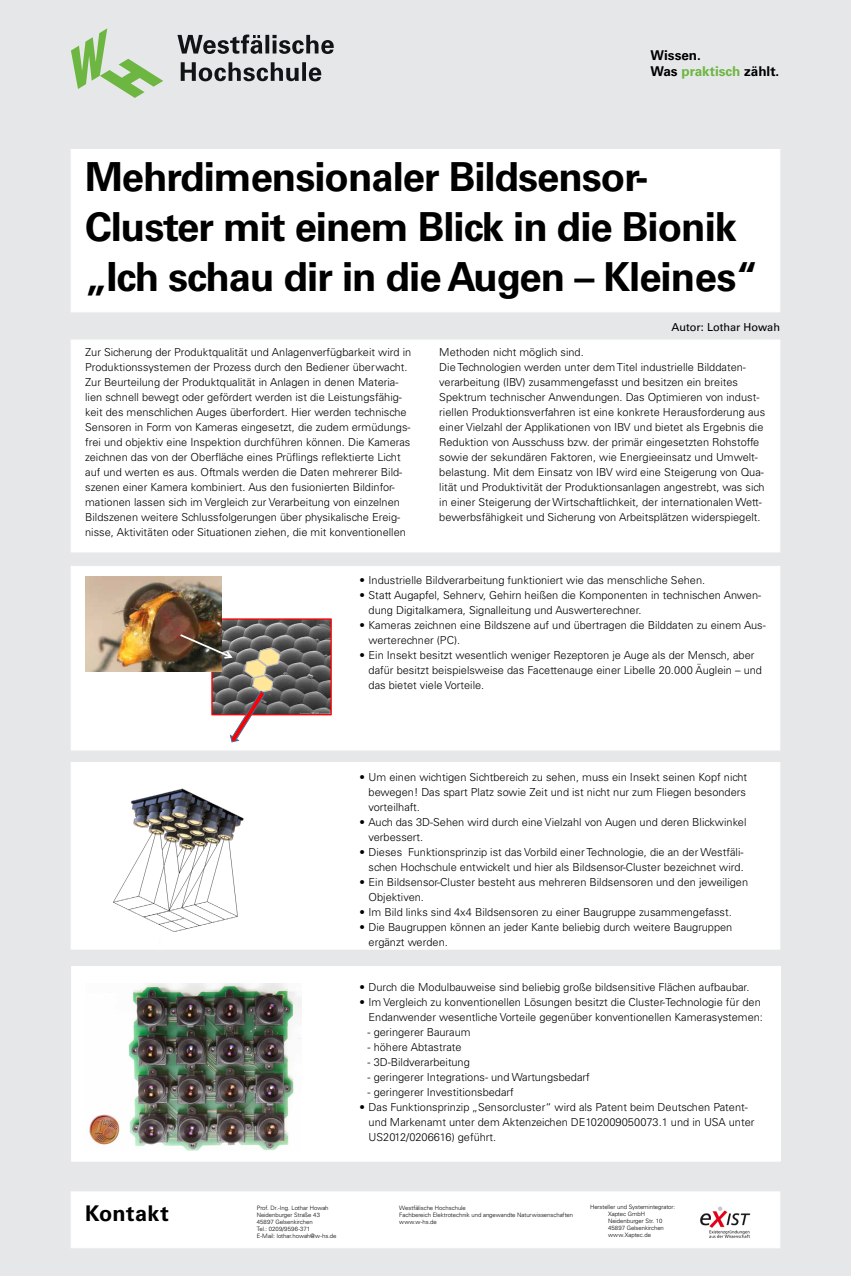
<style>
.page{position:relative;width:851px;height:1276px;background:#fff}
.page>*{position:absolute;margin:0;border:0;box-sizing:border-box;transform-origin:0 0}
.t1{font:700 40px/50px "Univers LT Std";letter-spacing:-.025em;color:#000}
.t2{font:700 21.65px "Univers LT Std";letter-spacing:.015em;color:#000}
.t3{font:700 13.5px/16.2px "Univers LT Std";color:#000}
.t4{font:300 11px/15px "Univers LT Std";color:#000}
.t5{font:11px "Univers LT Std";color:#000}
.t6{font:300 6px/7px "Univers LT Std";letter-spacing:-.01em;color:#000}
.s1{color:#6cb641}
</style>
<div class="page">
<div style="left:0;top:0;width:850px;height:1276px;background:#e6e7e8"></div>
<svg style="left:181px;top:62px;width:140px;height:19px"></svg>
<svg style="left:177px;top:35px;width:157px;height:19px"></svg>
<svg style="left:71px;top:28px;width:92px;height:70px"></svg>
<div style="left:71px;top:1191px;width:709px;height:57px;background:#fff"></div>
<div style="left:71px;top:149px;width:709px;height:163px;background:#fff"></div>
<div style="left:71px;top:340px;width:709px;height:212px;background:#fff"></div>
<div style="left:71px;top:566px;width:709px;height:184px;background:#fff"></div>
<div style="left:71px;top:762px;width:709px;height:187px;background:#fff"></div>
<div style="left:71px;top:966px;width:709px;height:195px;background:#fff"></div>
<img style="left:221px;top:620px;width:109px;height:93px">
<div style="left:211px;top:618px;width:121px;height:97px;border:1px solid #f00"></div>
<img style="left:85px;top:576px;width:136px;height:95px">
<svg style="left:178px;top:633px;width:102px;height:109px"></svg>
<img style="left:89px;top:983px;width:213px;height:168px">
<img style="left:113px;top:788px;width:131px;height:144px">
<img style="left:700px;top:1206px;width:51px;height:32px">
<p class="t3" style="left:650px;top:47px;width:130px">Wissen.<br>Was <span class="s1">praktisch</span> zählt.</p>
<h1 class="t1" style="left:85px;top:152px;width:674px">Mehrdimensionaler Bildsensor-<br>Cluster mit einem Blick in die Bionik „Ich schau dir in die Augen – Kleines“</h1>
<p class="t5" style="left:671px;top:320px;width:110px">Autor: Lothar Howah</p>
<p class="t4" style="left:85px;top:345px;width:327px">Zur Sicherung der Produktqualität und Anlagenverfügbarkeit wird in Produktionssystemen der Prozess durch den Bediener überwacht.<br>Zur Beurteilung der Produktqualität in Anlagen in denen Materia&shy;lien schnell bewegt oder gefördert werden ist die Leistungsfähig&shy;keit des menschlichen Auges überfordert. Hier werden technische Sensoren in Form von Kameras eingesetzt, die zudem ermüdungs&shy;frei und objektiv eine Inspektion durchführen können. Die Kameras zeichnen das von der Oberfläche eines Prüflings reflektierte Licht auf und werten es aus. Oftmals werden die Daten mehrerer Bild&shy;szenen einer Kamera kombiniert. Aus den fusionierten Bildinfor&shy;mationen lassen sich im Vergleich zur Verarbeitung von einzelnen Bildszenen weitere Schlussfolgerungen über physikalische Ereig&shy;nisse, Aktivitäten oder Situationen ziehen, die mit konventionellen</p>
<p class="t4" style="left:439px;top:345px;width:327px">Methoden nicht möglich sind.<br>Die Technologien werden unter dem Titel industrielle Bilddaten&shy;verarbeitung (IBV) zusammengefasst und besitzen ein breites Spektrum technischer Anwendungen. Das Optimieren von indust&shy;riellen Produktionsverfahren ist eine konkrete Herausforderung aus einer Vielzahl der Applikationen von IBV und bietet als Ergebnis die Reduktion von Ausschuss bzw. der primär eingesetzten Rohstoffe sowie der sekundären Faktoren, wie Energieeinsatz und Umwelt&shy;belastung. Mit dem Einsatz von IBV wird eine Steigerung von Qua&shy;lität und Produktivität der Produktionsanlagen angestrebt, was sich in einer Steigerung der Wirtschaftlichkeit, der internationalen Wett&shy;bewerbsfähigkeit und Sicherung von Arbeitsplätzen widerspiegelt.</p>
<p class="t4" style="left:359px;top:573px;width:347px">• Industrielle Bildverarbeitung funktioniert wie das menschliche Sehen.</p>
<p class="t4" style="left:368px;top:588px;width:394px;text-indent:-9px">• Statt Augapfel, Sehnerv, Gehirn heißen die Komponenten in technischen Anwen&shy;dung Digitalkamera, Signalleitung und Auswerterechner.</p>
<p class="t4" style="left:368px;top:618px;width:399px;text-indent:-9px">• Kameras zeichnen eine Bildszene auf und übertragen die Bilddaten zu einem Aus&shy;werterechner (PC).</p>
<p class="t4" style="left:368px;top:648px;width:395px;text-indent:-9px">• Ein Insekt besitzt wesentlich weniger Rezeptoren je Auge als der Mensch, aber dafür besitzt beispielsweise das Facettenauge einer Libelle 20.000 Äuglein – und das bietet viele Vorteile.</p>
<p class="t4" style="left:368px;top:769px;width:380px;text-align:justify;text-indent:-9px">• Um einen wichtigen Sichtbereich zu sehen, muss ein Insekt seinen Kopf nicht bewegen! Das spart Platz sowie Zeit und ist nicht nur zum Fliegen besonders vorteilhaft.</p>
<p class="t4" style="left:368px;top:814px;width:379px;text-indent:-9px">• Auch das 3D-Sehen wird durch eine Vielzahl von Augen und deren Blickwinkel verbessert.</p>
<p class="t4" style="left:359px;top:844px;width:385px;text-align:right">• Dieses Funktionsprinzip ist das Vorbild einer Technologie, die an der Westfäli&shy;schen Hochschule entwickelt und hier als Bildsensor-Cluster bezeichnet wird.</p>
<p class="t4" style="left:368px;top:874px;width:381px;text-indent:-9px">• Ein Bildsensor-Cluster besteht aus mehreren Bildsensoren und den jeweiligen<br>Objektiven.</p>
<p class="t4" style="left:359px;top:904px;width:374px">• Im Bild links sind 4x4 Bildsensoren zu einer Baugruppe zusammengefasst.</p>
<p class="t4" style="left:368px;top:919px;width:365px;text-indent:-9px">• Die Baugruppen können an jeder Kante beliebig durch weitere Baugruppen ergänzt werden.</p>
<h2 class="t2" style="left:85px;top:1200px;width:85px">Kontakt</h2>
<p class="t4" style="left:359px;top:979px;width:391px">• Durch die Modulbauweise sind beliebig große bildsensitive Flächen aufbaubar.</p>
<p class="t4" style="left:359px;top:994px;width:405px;text-align:right">• Im Vergleich zu konventionellen Lösungen besitzt die Cluster-Technologie für den<br>Endanwender wesentliche Vorteile gegenüber konventionellen Kamerasystemen:</p>
<p class="t4" style="left:367px;top:1024px;width:105px">- geringerer Bauraum</p>
<p class="t4" style="left:367px;top:1039px;width:96px">- höhere Abtastrate</p>
<p class="t4" style="left:367px;top:1054px;width:104px">- 3D-Bildverarbeitung</p>
<p class="t4" style="left:367px;top:1069px;width:224px">- geringerer Integrations- und Wartungsbedarf</p>
<p class="t4" style="left:367px;top:1084px;width:148px">- geringerer Investitionsbedarf</p>
<p class="t4" style="left:368px;top:1099px;width:387px;text-indent:-9px">• Das Funktionsprinzip „Sensorcluster“ wird als Patent beim Deutschen Patent&shy;und Markenamt unter dem Aktenzeichen DE102009050073.1 und in USA unter<br>US2012/0206616) geführt.</p>
<p class="t6" style="left:257px;top:1204px;width:81px">Prof. Dr.-Ing. Lothar Howah<br>Neidenburger Straße 43<br>45897 Gelsenkirchen<br>Tel.: 0209/9596-371<br>E-Mail: lothar.howah@w-hs.de</p>
<p class="t6" style="left:399px;top:1204px;width:175px">Westfälische Hochschule<br>Fachbereich Elektrotechnik und angewandte Naturwissenschaften www.w-hs.de</p>
<p class="t6" style="left:608px;top:1203px;width:69px;text-indent:-18px">Hersteller und Systemintegrator:<br>Xaptec GmbH<br>Neidenburger Str. 10<br>45897 Gelsenkirchen www.Xaptec.de</p>
</div>
